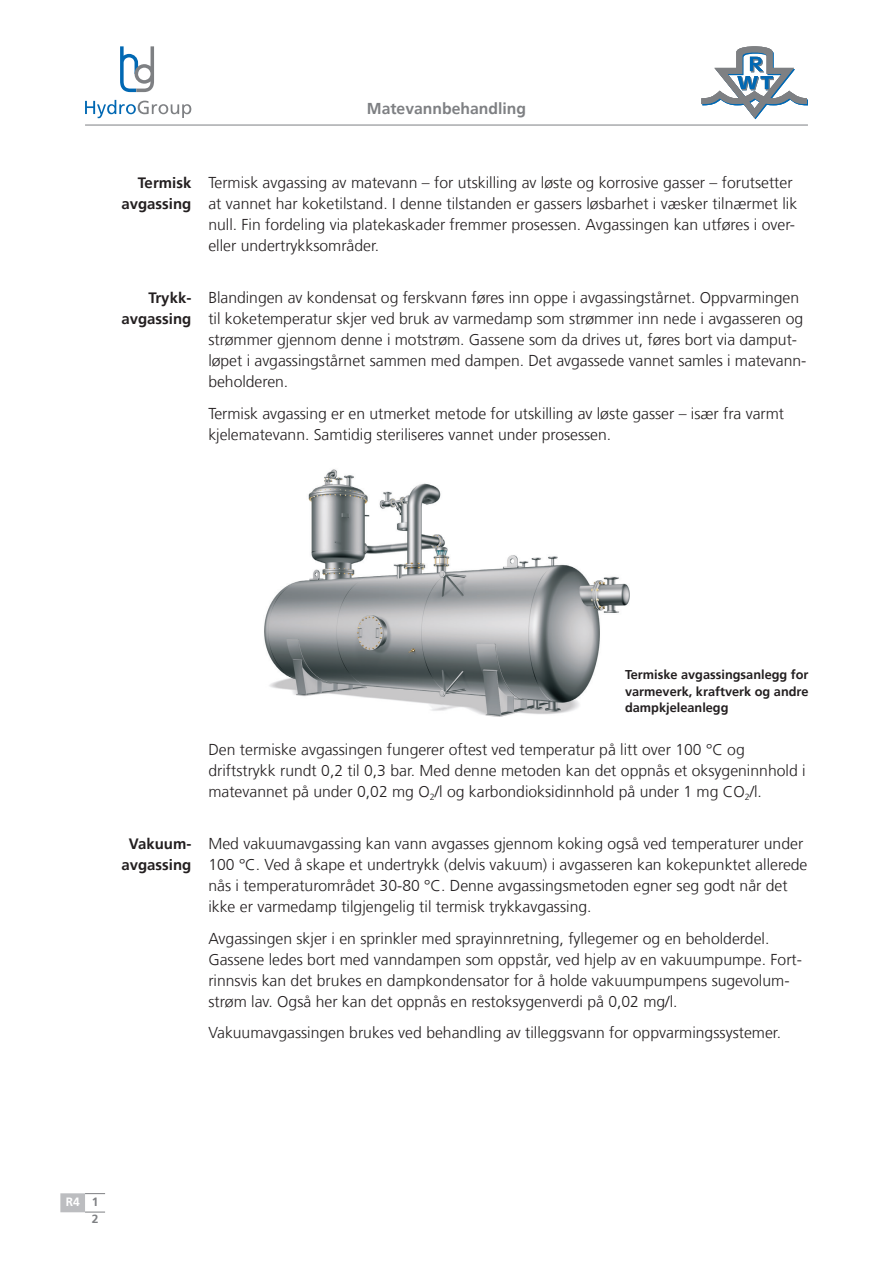
<style>
.page{position:relative;width:893px;height:1263px;background:#fff}
.page>*{position:absolute;margin:0;border:0;box-sizing:border-box;transform-origin:0 0}
.t1{font:300 15.75px/21px "Frutiger";color:#231f20}
.t2{font:700 15.75px "Frutiger";color:#7e8083}
.t3{font:700 15px/21px "Frutiger";color:#231f20;text-align:right}
.t4{font:700 12.75px/16.5px "Frutiger";color:#231f20;text-align:justify}
.t5{font:700 12px "Frutiger";color:#fff}
.t6{font:700 12px "Frutiger";color:#7e8083}
.s1{color:#7e8083}
</style>
<div class="page">
<svg style="left:85px;top:100px;width:106px;height:18px"></svg>
<svg style="left:120px;top:46px;width:34px;height:46px"></svg>
<div style="left:60px;top:1193px;width:25px;height:19px;background:#bcbdc0;border:2px solid #bcbdc0"></div>
<svg style="left:85px;top:1212px;width:20px;height:1px"></svg>
<svg style="left:85px;top:1193px;width:20px;height:1px"></svg>
<svg style="left:701px;top:46px;width:107px;height:73px"></svg>
<hr style="left:85px;top:125px;width:723px;height:1px;background:#7e8083">
<img style="left:264px;top:469px;width:366px;height:247px">
<p class="t2" style="left:367px;top:99px;width:161px">Matevannbehandling</p>
<p class="t3" style="left:121px;top:172px;width:72px">Termisk avgassing</p>
<p class="t3" style="left:121px;top:287px;width:72px">Trykk&shy;avgassing</p>
<p class="t1" style="left:208px;top:172px;width:590px">Termisk avgassing av matevann – for utskilling av løste og korrosive gasser – forutsetter at vannet har koketilstand. I denne tilstanden er gassers løsbarhet i væsker tilnærmet lik null. Fin fordeling via platekaskader fremmer prosessen. Avgassingen kan utføres i over&shy;eller undertrykksområder.</p>
<p class="t1" style="left:208px;top:287px;width:600px">Blandingen av kondensat og ferskvann føres inn oppe i avgassingstårnet. Oppvarmingen til koketemperatur skjer ved bruk av varmedamp som strømmer inn nede i avgasseren og strømmer gjennom denne i motstrøm. Gassene som da drives ut, føres bort via damput&shy;løpet i avgassingstårnet sammen med dampen. Det avgassede vannet samles i matevann&shy;beholderen.</p>
<p class="t1" style="left:208px;top:403px;width:577px">Termisk avgassing er en utmerket metode for utskilling av løste gasser – især fra varmt kjelematevann. Samtidig steriliseres vannet under prosessen.</p>
<p class="t3" style="left:121px;top:833px;width:72px;text-align:center">Vakuum&shy;avgassing</p>
<p class="t4" style="left:625px;top:667px;width:185px">Termiske avgassingsanlegg for varmeverk, kraftverk og andre dampkjeleanlegg</p>
<p class="t1" style="left:208px;top:739px;width:599px">Den termiske avgassingen fungerer oftest ved temperatur på litt over 100 °C og driftstrykk rundt 0,2 til 0,3 bar. Med denne metoden kan det oppnås et oksygeninnhold i matevannet på under 0,02 mg O<sub>2</sub>/l og karbondioksidinnhold på under 1 mg CO<sub>2</sub>/l.</p>
<p class="t1" style="left:208px;top:833px;width:601px">Med vakuumavgassing kan vann avgasses gjennom koking også ved temperaturer under 100 °C. Ved å skape et undertrykk (delvis vakuum) i avgasseren kan kokepunktet allerede nås i temperaturområdet 30-80 °C. Denne avgassingsmetoden egner seg godt når det ikke er varmedamp tilgjengelig til termisk trykkavgassing.</p>
<p class="t1" style="left:208px;top:928px;width:595px">Avgassingen skjer i en sprinkler med sprayinnretning, fyllegemer og en beholderdel.<br>Gassene ledes bort med vanndampen som oppstår, ved hjelp av en vakuumpumpe. Fort&shy;rinnsvis kan det brukes en dampkondensator for å holde vakuumpumpens sugevolum&shy;strøm lav. Også her kan det oppnås en restoksygenverdi på 0,02 mg/l.</p>
<p class="t1" style="left:208px;top:1022px;width:574px">Vakuumavgassingen brukes ved behandling av tilleggsvann for oppvarmingssystemer.</p>
<p class="t5" style="left:66px;top:1195px;width:34px">R4 <span class="s1">1</span></p>
<p class="t6" style="left:92px;top:1211px;width:8px">2</p>
</div>
